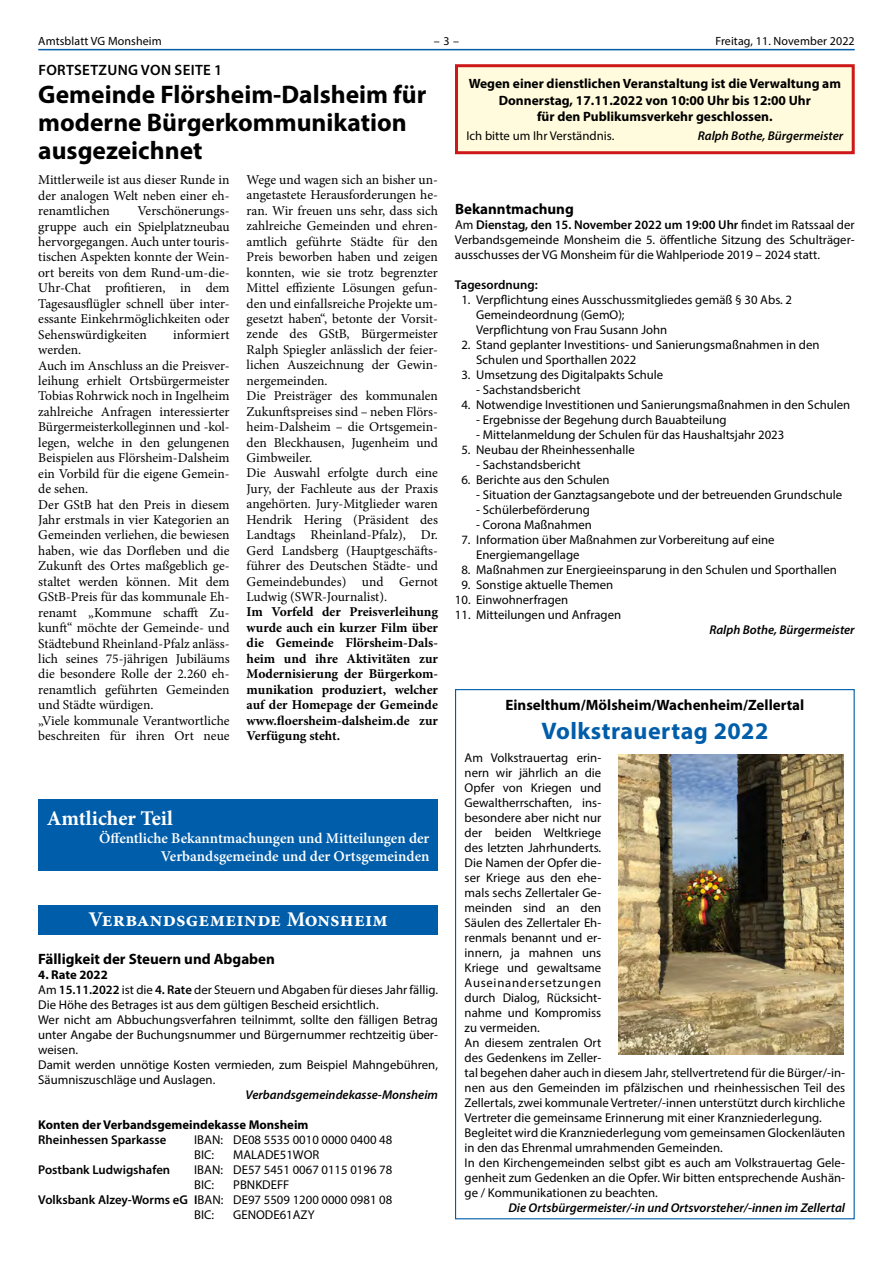
<style>
.page{position:relative;width:893px;height:1263px;background:#fff}
.page>*{position:absolute;margin:0;border:0;box-sizing:border-box;transform-origin:0 0}
.t1{font:700 25.5px/27.8px "Myriad Pro";color:#000}
.t2{font:700 24px "Myriad Pro";letter-spacing:.02em;color:#005da9}
.t3{font:700 20.85px "Minion Pro";letter-spacing:.01em;color:#fff}
.t4{font:700 15px "Myriad Pro";color:#000}
.t5{font:600 15px/18px "Minion Pro";color:#fff;text-align:right}
.t6{font:600 15px "Myriad Pro";letter-spacing:.02em;color:#000}
.t7{font:13.5px/15.5px "Minion Pro";color:#000;text-align:justify}
.t8{font:700 13.5px/15.5px "Minion Pro";letter-spacing:-.005em;color:#000;text-align:justify}
.t9{font:700 13.5px/16.5px "Myriad Pro";color:#000;text-align:center}
.t10{font:12.75px/15px "Myriad Pro";color:#000}
.t11{font:italic 600 12.75px "Myriad Pro";color:#000}
.t12{font:600 12.75px "Myriad Pro";color:#000}
.t13{font:700 12.75px "Myriad Pro";color:#000}
.t14{font:12px "Myriad Pro";letter-spacing:.01em;color:#000}
.s1{font-weight:700}
.s2{font-weight:600}
</style>
<div class="page">
<hr style="left:38px;top:49px;width:817px;height:1px;background:#005da9">
<div style="left:38px;top:905px;width:400px;height:29px;background:#005da9"></div>
<div style="left:456px;top:66px;width:397px;height:87px;background:#fffbdc"></div>
<div style="left:455px;top:64px;width:400px;height:90px;border:3px solid #cd1719"></div>
<div style="left:38px;top:799px;width:400px;height:72px;background:#005da9"></div>
<img style="left:618px;top:754px;width:225px;height:300px">
<p class="t14" style="left:38px;top:34px;width:125px">Amtsblatt VG Monsheim</p>
<p class="t14" style="left:434px;top:34px;width:27px">– 3 –</p>
<p class="t14" style="left:715px;top:34px;width:141px">Freitag, 11. November 2022</p>
<p class="t6" style="left:38px;top:61px;width:185px">FORTSETZUNG VON SEITE 1</p>
<h1 class="t1" style="left:38px;top:80px;width:390px">Gemeinde Flörsheim-Dalsheim für moderne Bürgerkommunikation ausgezeichnet</h1>
<p class="t7" style="left:38px;top:172px;width:193px">Mittlerweile ist aus dieser Runde in der analogen Welt neben einer eh&shy;renamtlichen</p>
<p class="t7" style="left:38px;top:203px;width:193px;text-indent:99px">Verschönerungs&shy;gruppe auch ein Spielplatzneubau hervorgegangen. Auch unter touris&shy;tischen Aspekten konnte der Wein&shy;ort bereits von dem Rund-um-die-Uhr-Chat profitieren, in dem Tagesausflügler schnell über inter&shy;essante Einkehrmöglichkeiten oder Sehenswürdigkeiten</p>
<p class="t7" style="left:173px;top:327px;width:58px">informiert</p>
<p class="t7" style="left:38px;top:342px;width:193px;text-align:left">werden.<br>Auch im Anschluss an die Preisver&shy;leihung erhielt Ortsbürgermeister<br>Tobias Rohrwick noch in Ingelheim zahlreiche Anfragen interessierter<br>Bürgermeisterkolleginnen und -kol&shy;legen, welche in den gelungenen<br>Beispielen aus Flörsheim-Dalsheim ein Vorbild für die eigene Gemein&shy;de sehen.<br>Der GStB hat den Preis in diesem<br>Jahr erstmals in vier Kategorien an<br>Gemeinden verliehen, die bewiesen haben, wie das Dorfleben und die<br>Zukunft des Ortes maßgeblich ge&shy;staltet werden können. Mit dem<br>GStB-Preis für das kommunale Eh&shy;renamt „Kommune schafft Zu&shy;kunft“ möchte der Gemeinde- und<br>Städtebund Rheinland-Pfalz anläss&shy;lich seines 75-jährigen Jubiläums die besondere Rolle der 2.260 eh&shy;renamtlich geführten Gemeinden und Städte würdigen.<br>„Viele kommunale Verantwortliche beschreiten für ihren Ort neue</p>
<p class="t7" style="left:247px;top:172px;width:193px;text-align:left">Wege und wagen sich an bisher un&shy;angetastete Herausforderungen he&shy;ran. Wir freuen uns sehr, dass sich zahlreiche Gemeinden und ehren&shy;amtlich geführte Städte für den<br>Preis beworben haben und zeigen konnten, wie sie trotz begrenzter<br>Mittel effiziente Lösungen gefun&shy;den und einfallsreiche Projekte um&shy;gesetzt haben“, betonte der Vorsit&shy;zende des GStB, Bürgermeister<br>Ralph Spiegler anlässlich der feier&shy;lichen Auszeichnung der Gewin&shy;nergemeinden.<br>Die Preisträger des kommunalen<br>Zukunftspreises sind – neben Flörs&shy;heim-Dalsheim – die Ortsgemein&shy;den Bleckhausen, Jugenheim und<br>Gimbweiler.<br>Die Auswahl erfolgte durch eine<br>Jury, der Fachleute aus der Praxis angehörten. Jury-Mitglieder waren<br>Hendrik Hering (Präsident des<br>Landtags Rheinland-Pfalz), Dr.<br>Gerd Landsberg (Hauptgeschäfts&shy;führer des Deutschen Städte- und<br>Gemeindebundes) und Gernot<br>Ludwig (SWR-Journalist).</p>
<p class="t8" style="left:247px;top:604px;width:193px">Im Vorfeld der Preisverleihung wurde auch ein kurzer Film über die Gemeinde Flörsheim-Dals&shy;heim und ihre Aktivitäten zur Modernisierung der Bürgerkom&shy;munikation produziert, welcher auf der Homepage der Gemeinde www.floersheim-dalsheim.de zur Verfügung steht.</p>
<h3 class="t3" style="left:47px;top:804px;width:128px">Amtlicher Teil</h3>
<p class="t5" style="left:99px;top:829px;width:332px">Öffentliche Bekanntmachungen und Mitteilungen der<br>Verbandsgemeinde und der Ortsgemeinden</p>
<h3 class="t3" style="left:88px;top:904px;width:301px">Verbandsgemeinde Monsheim</h3>
<p class="t4" style="left:38px;top:949px;width:238px">Fälligkeit der Steuern und Abgaben</p>
<p class="t10" style="left:38px;top:967px;width:401px"><span class="s1">4. Rate 2022<br></span>Am <span class="s2">15.11.2022</span> ist die <span class="s2">4. Rate</span> der Steuern und Abgaben für dieses Jahr fällig.<br>Die Höhe des Betrages ist aus dem gültigen Bescheid ersichtlich.<br>Wer nicht am Abbuchungsverfahren teilnimmt, sollte den fälligen Betrag unter Angabe der Buchungsnummer und Bürgernummer rechtzeitig über&shy;weisen.<br>Damit werden unnötige Kosten vermieden, zum Beispiel Mahngebühren, Säumniszuschläge und Auslagen.</p>
<p class="t11" style="left:245px;top:1087px;width:194px">Verbandsgemeindekasse-Monsheim</p>
<p class="t13" style="left:38px;top:1117px;width:272px">Konten der Verbandsgemeindekasse Monsheim</p>
<p class="t12" style="left:38px;top:1132px;width:130px">Rheinhessen Sparkasse</p>
<p class="t10" style="left:194px;top:1132px;width:200px">IBAN: DE08 5535 0010 0000 0400 48<br>BIC:</p>
<p class="t10" style="left:233px;top:1147px;width:88px">MALADE51WOR</p>
<p class="t12" style="left:38px;top:1162px;width:133px">Postbank Ludwigshafen</p>
<p class="t10" style="left:194px;top:1162px;width:200px">IBAN: DE57 5451 0067 0115 0196 78<br>BIC:</p>
<p class="t10" style="left:233px;top:1177px;width:58px">PBNKDEFF</p>
<p class="t10" style="left:38px;top:1192px;width:356px"><span class="s2">Volksbank Alzey-Worms eG I</span>BAN: DE97 5509 1200 0000 0981 08</p>
<p class="t10" style="left:194px;top:1207px;width:21px">BIC:</p>
<p class="t10" style="left:233px;top:1207px;width:83px">GENODE61AZY</p>
<p class="t9" style="left:469px;top:75px;width:374px">Wegen einer dienstlichen Veranstaltung ist die Verwaltung am<br>Donnerstag, 17.11.2022 von 10:00 Uhr bis 12:00 Uhr<br>für den Publikumsverkehr geschlossen.</p>
<p class="t10" style="left:466px;top:128px;width:149px">Ich bitte um Ihr Verständnis.</p>
<p class="t11" style="left:698px;top:128px;width:147px">Ralph Bothe, Bürgermeister</p>
<p class="t4" style="left:455px;top:199px;width:120px">Bekanntmachung</p>
<p class="t10" style="left:455px;top:217px;width:401px;text-align:justify">Am <span class="s2">Dienstag, den 15. November 2022 um 19:00 Uhr</span> findet im Ratssaal der Verbandsgemeinde Monsheim die 5. öffentliche Sitzung des Schulträger&shy;ausschusses der VG Monsheim für die Wahlperiode 2019 – 2024 statt.</p>
<p class="t12" style="left:455px;top:277px;width:84px">Tagesordnung:</p>
<p class="t10" style="left:476px;top:292px;width:317px;text-indent:-15px">1. Verpflichtung eines Ausschussmitgliedes gemäß § 30 Abs. 2<br>Gemeindeordnung (GemO);<br>Verpflichtung von Frau Susann John</p>
<p class="t10" style="left:476px;top:337px;width:345px;text-indent:-15px">2. Stand geplanter Investitions- und Sanierungsmaßnahmen in den<br>Schulen und Sporthallen 2022</p>
<p class="t10" style="left:461px;top:367px;width:203px">3. Umsetzung des Digitalpakts Schule</p>
<p class="t10" style="left:476px;top:382px;width:106px">- Sachstandsbericht</p>
<p class="t10" style="left:461px;top:397px;width:390px">4. Notwendige Investitionen und Sanierungsmaßnahmen in den Schulen</p>
<p class="t10" style="left:476px;top:412px;width:252px">- Ergebnisse der Begehung durch Bauabteilung</p>
<p class="t10" style="left:476px;top:427px;width:310px">- Mittelanmeldung der Schulen für das Haushaltsjahr 2023</p>
<p class="t10" style="left:461px;top:442px;width:175px">5. Neubau der Rheinhessenhalle</p>
<p class="t10" style="left:476px;top:457px;width:106px">- Sachstandsbericht</p>
<p class="t10" style="left:461px;top:472px;width:150px">6. Berichte aus den Schulen</p>
<p class="t10" style="left:476px;top:487px;width:367px">- Situation der Ganztagsangebote und der betreuenden Grundschule</p>
<p class="t10" style="left:476px;top:502px;width:115px">- Schülerbeförderung</p>
<p class="t10" style="left:476px;top:517px;width:117px">- Corona Maßnahmen</p>
<p class="t10" style="left:476px;top:532px;width:300px;text-indent:-15px">7. Information über Maßnahmen zur Vorbereitung auf eine<br>Energiemangellage</p>
<p class="t10" style="left:461px;top:562px;width:377px">8. Maßnahmen zur Energieeinsparung in den Schulen und Sporthallen</p>
<p class="t10" style="left:461px;top:577px;width:153px">9. Sonstige aktuelle Themen</p>
<p class="t10" style="left:455px;top:592px;width:115px">10. Einwohnerfragen</p>
<p class="t10" style="left:455px;top:607px;width:168px">11. Mitteilungen und Anfragen</p>
<p class="t11" style="left:709px;top:622px;width:147px">Ralph Bothe, Bürgermeister</p>
<p class="t4" style="left:505px;top:695px;width:300px">Einselthum/Mölsheim/Wachenheim/Zellertal</p>
<h2 class="t2" style="left:541px;top:715px;width:229px">Volkstrauertag 2022</h2>
<p class="t10" style="left:465px;top:750px;width:382px">Am Volkstrauertag erin-<br>nern wir jährlich an die<br>Opfer von Kriegen und<br>Gewaltherrschaften, ins-<br>besondere aber nicht nur<br>der beiden Weltkriege<br>des letzten Jahrhunderts.<br>Die Namen der Opfer die-<br>ser Kriege aus den ehe-<br>mals sechs Zellertaler Ge-<br>meinden sind an den<br>Säulen des Zellertaler Eh-<br>renmals benannt und er-<br>innern, ja mahnen uns<br>Kriege und gewaltsame<br>Auseinandersetzungen<br>durch Dialog, Rücksicht-<br>nahme und Kompromiss<br>zu vermeiden.<br>An diesem zentralen Ort<br>des Gedenkens im Zeller-<br>tal begehen daher auch in diesem Jahr, stellvertretend für die Bürger/-in&shy;nen aus den Gemeinden im pfälzischen und rheinhessischen Teil des Zellertals, zwei kommunale Vertreter/-innen unterstützt durch kirchliche Vertreter die gemeinsame Erinnerung mit einer Kranzniederlegung.<br>Begleitet wird die Kranzniederlegung vom gemeinsamen Glockenläuten in den das Ehrenmal umrahmenden Gemeinden.<br>In den Kirchengemeinden selbst gibt es auch am Volkstrauertag Gele&shy;genheit zum Gedenken an die Opfer. Wir bitten entsprechende Aushän&shy;ge / Kommunikationen zu beachten.</p>
<p class="t11" style="left:508px;top:1200px;width:338px">Die Ortsbürgermeister/-in und Ortsvorsteher/-innen im Zellertal</p>
</div>
